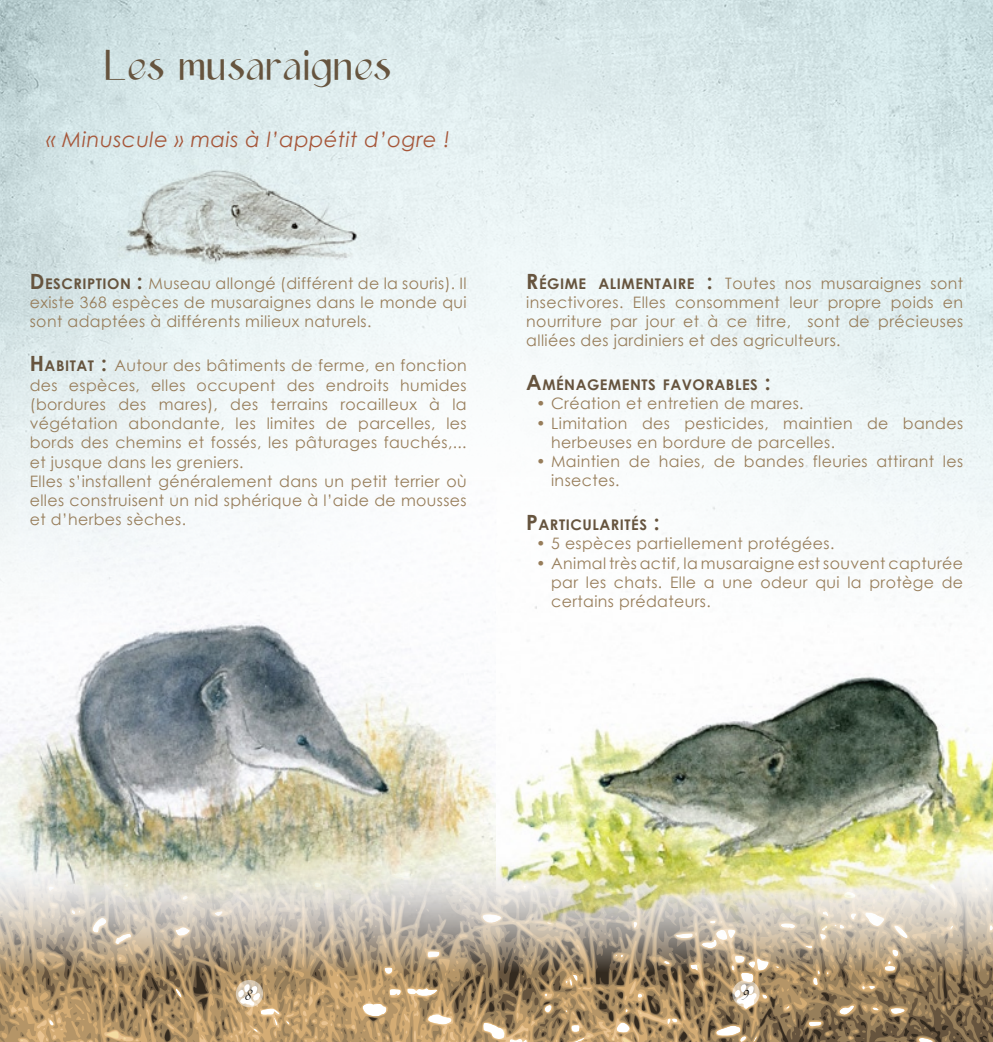
<style>
.page{position:relative;width:993px;height:1042px;background:#fff}
.page>*{position:absolute;margin:0;border:0;box-sizing:border-box;transform-origin:0 0}
.t1{font:42px "Epittazio";letter-spacing:.025em;color:#66543e}
.t2{font:italic 21px "Century Gothic";letter-spacing:.025em;color:#a6573a}
.t3{font:15.75px/19.2px "Century Gothic";letter-spacing:.025em;color:#977d5a;text-align:justify}
.t4{font:15.75px "Vivaldii";color:#000}
.t5{font:700 14.7px "Century Gothic";letter-spacing:.035em;color:#66543e}
.s1{font-weight:700;font-size:21px;color:#66543e}
.s2{font-weight:700;font-size:14.7px;color:#66543e}
.s3{font-size:21px}
</style>
<div class="page">
<svg style="left:0;top:0;width:992px;height:322px;background:#dceaeb"></svg>
<img style="left:60px;top:0;width:376px;height:377px;border-radius:188px">
<img style="left:0;top:322px;width:992px;height:526px">
<img style="left:0;top:848px;width:992px;height:194px">
<svg style="left:238px;top:984px;width:22px;height:21px"></svg>
<svg style="left:236px;top:980px;width:27px;height:27px"></svg>
<svg style="left:734px;top:984px;width:22px;height:21px"></svg>
<svg style="left:732px;top:980px;width:27px;height:27px"></svg>
<h1 class="t1" style="left:105px;top:44px;width:288px">Les musaraignes</h1>
<h2 class="t2" style="left:46px;top:125px;width:405px">« Minuscule » mais à l’appétit d’ogre !</h2>
<p class="t3" style="left:30px;top:273px;width:438px"><span class="s1">D</span> <span class="s2">ESCRIPTION</span> <span class="s1">:</span> Museau allongé (différent de la souris). Il existe 368 espèces de musaraignes dans le monde qui sont adaptées à différents milieux naturels.</p>
<p class="t3" style="left:30px;top:356px;width:438px;text-align:left"><span class="s1">H</span><span class="s2">ABITAT</span> <span class="s1">:</span> Autour des bâtiments de ferme, en fonction des espèces, elles occupent des endroits humides (bordures des mares), des terrains rocailleux à la végétation abondante, les limites de parcelles, les bords des chemins et fossés, les pâturages fauchés,... et jusque dans les greniers.<br>Elles s’installent généralement dans un petit terrier où elles construisent un nid sphérique à l’aide de mousses et d’herbes sèches.</p>
<p class="t3" style="left:526px;top:273px;width:438px"><span class="s1">R</span><span class="s2">ÉGIME ALIMENTAIRE</span> <span class="s1">:</span> Toutes nos musaraignes sont insectivores. Elles consomment leur propre poids en nourriture par jour et à ce titre, sont de précieuses alliées des jardiniers et des agriculteurs.</p>
<p class="t5" style="left:526px;top:374px;width:246px"><span class="s3">A</span>MÉNAGEMENTS FAVORABLES <span class="s3">:</span></p>
<p class="t3" style="left:536px;top:394px;width:269px">• Création et entretien de mares.</p>
<p class="t3" style="left:551px;top:413px;width:413px;text-indent:-15px">• Limitation des pesticides, maintien de bandes herbeuses en bordure de parcelles.</p>
<p class="t3" style="left:551px;top:452px;width:413px;text-indent:-15px">• Maintien de haies, de bandes fleuries attirant les insectes.</p>
<p class="t5" style="left:526px;top:514px;width:135px"><span class="s3">P</span>ARTICULARITÉS <span class="s3">:</span></p>
<p class="t3" style="left:536px;top:534px;width:299px">• 5 espèces partiellement protégées.</p>
<p class="t3" style="left:551px;top:553px;width:413px;text-indent:-15px">• Animal très actif, la musaraigne est souvent capturée par les chats. Elle a une odeur qui la protège de certains prédateurs.</p>
<p class="t4" style="left:245px;top:985px;width:8px">8</p>
<p class="t4" style="left:741px;top:985px;width:8px">9</p>
</div>
